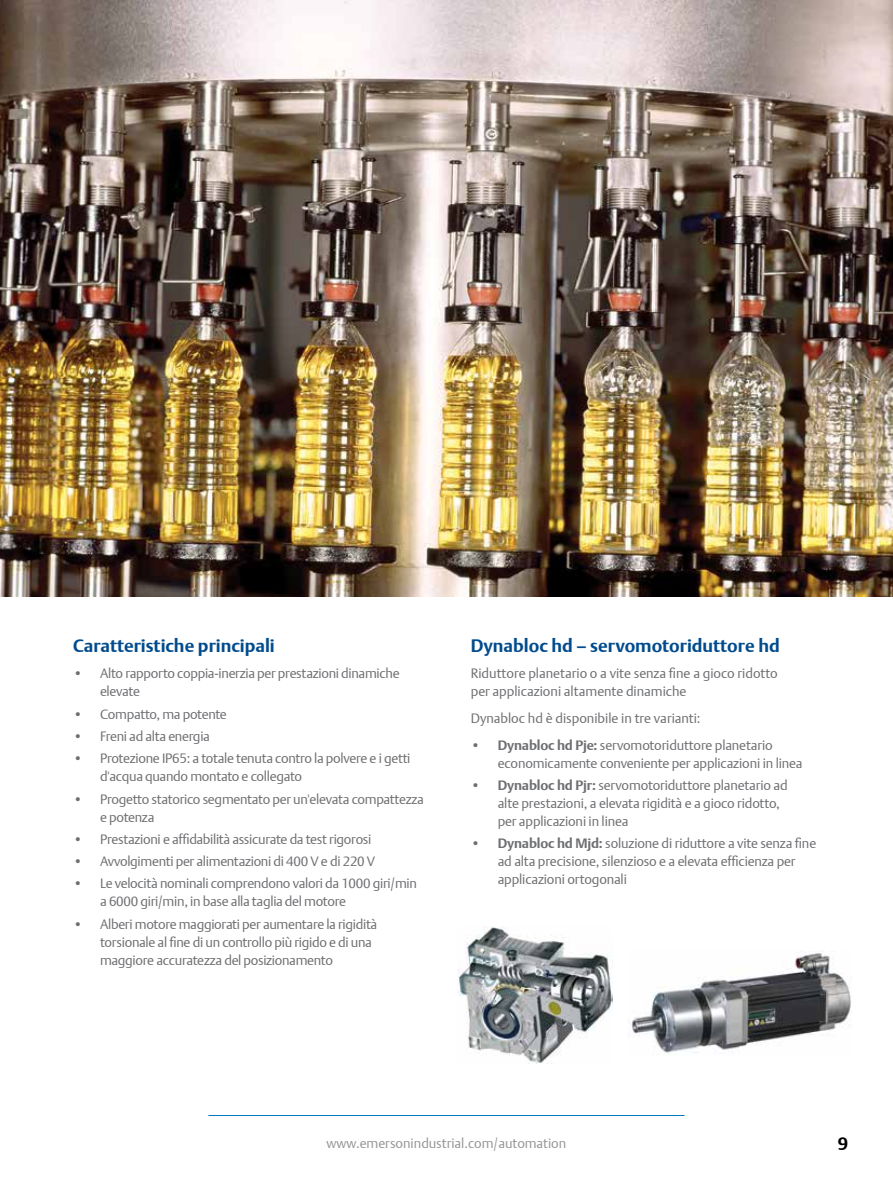
<style>
.page{position:relative;width:893px;height:1191px;background:#fff}
.page>*{position:absolute;margin:0;border:0;box-sizing:border-box;transform-origin:0 0}
.t1{font:700 18px "DTL Argo T";color:#004b8d}
.t2{font:700 18px "DTL Argo T";color:#000}
.t3{font:13.5px/18px "DTL Argo T Light";letter-spacing:-.02em;color:#6d6e71}
.t4{font:13.5px/18px "DTL Argo T Light";color:#6d6e71}
.t5{font:13.5px "DTL Argo T Light";color:#939598}
.s1{font-family:"DTL Argo T";font-weight:700}
</style>
<div class="page">
<hr style="left:208px;top:1115px;width:477px;height:1px;background:#0079c1">
<img style="left:627px;top:951px;width:224px;height:104px">
<img style="left:458px;top:926px;width:154px;height:137px">
<img style="left:0;top:0;width:893px;height:596px">
<h1 class="t1" style="left:73px;top:635px;width:203px">Caratteristiche principali</h1>
<p class="t3" style="left:100px;top:664px;width:301px;text-indent:-27px">• Alto rapporto coppia-inerzia per prestazioni dinamiche elevate</p>
<p class="t3" style="left:73px;top:705px;width:155px">• Compatto, ma potente</p>
<p class="t3" style="left:73px;top:727px;width:138px">• Freni ad alta energia</p>
<p class="t3" style="left:100px;top:749px;width:312px;text-indent:-27px">• Protezione IP65: a totale tenuta contro la polvere e i getti d'acqua quando montato e collegato</p>
<p class="t3" style="left:100px;top:789px;width:325px;text-indent:-27px">• Progetto statorico segmentato per un'elevata compattezza e potenza</p>
<p class="t3" style="left:73px;top:830px;width:300px">• Prestazioni e affidabilità assicurate da test rigorosi</p>
<p class="t3" style="left:73px;top:852px;width:304px">• Avvolgimenti per alimentazioni di 400 V e di 220 V</p>
<p class="t3" style="left:100px;top:874px;width:318px;text-indent:-27px">• Le velocità nominali comprendono valori da 1000 giri/min a 6000 giri/min, in base alla taglia del motore</p>
<p class="t3" style="left:100px;top:914px;width:279px;text-indent:-27px">• Alberi motore maggiorati per aumentare la rigidità torsionale al fine di un controllo più rigido e di una maggiore accuratezza del posizionamento</p>
<h1 class="t1" style="left:471px;top:635px;width:310px">Dynabloc hd – servomotoriduttore hd</h1>
<p class="t4" style="left:471px;top:664px;width:308px">Riduttore planetario o a vite senza fine a gioco ridotto per applicazioni altamente dinamiche</p>
<p class="t4" style="left:471px;top:709px;width:231px">Dynabloc hd è disponibile in tre varianti:</p>
<p class="t3" style="left:498px;top:735px;width:306px;text-indent:-27px"><span class="s1">• Dynabloc hd Pje:</span> servomotoriduttore planetario economicamente conveniente per applicazioni in linea</p>
<p class="t3" style="left:498px;top:776px;width:291px;text-indent:-27px"><span class="s1">• Dynabloc hd Pjr:</span> servomotoriduttore planetario ad alte prestazioni, a elevata rigidità e a gioco ridotto, per applicazioni in linea</p>
<p class="t3" style="left:498px;top:834px;width:320px;text-indent:-27px"><span class="s1">• Dynabloc hd Mjd:</span> soluzione di riduttore a vite senza fine ad alta precisione, silenzioso e a elevata efficienza per applicazioni ortogonali</p>
<p class="t5" style="left:327px;top:1135px;width:241px">www.emersonindustrial.com/automation</p>
<h1 class="t2" style="left:838px;top:1132px;width:12px">9</h1>
</div>
